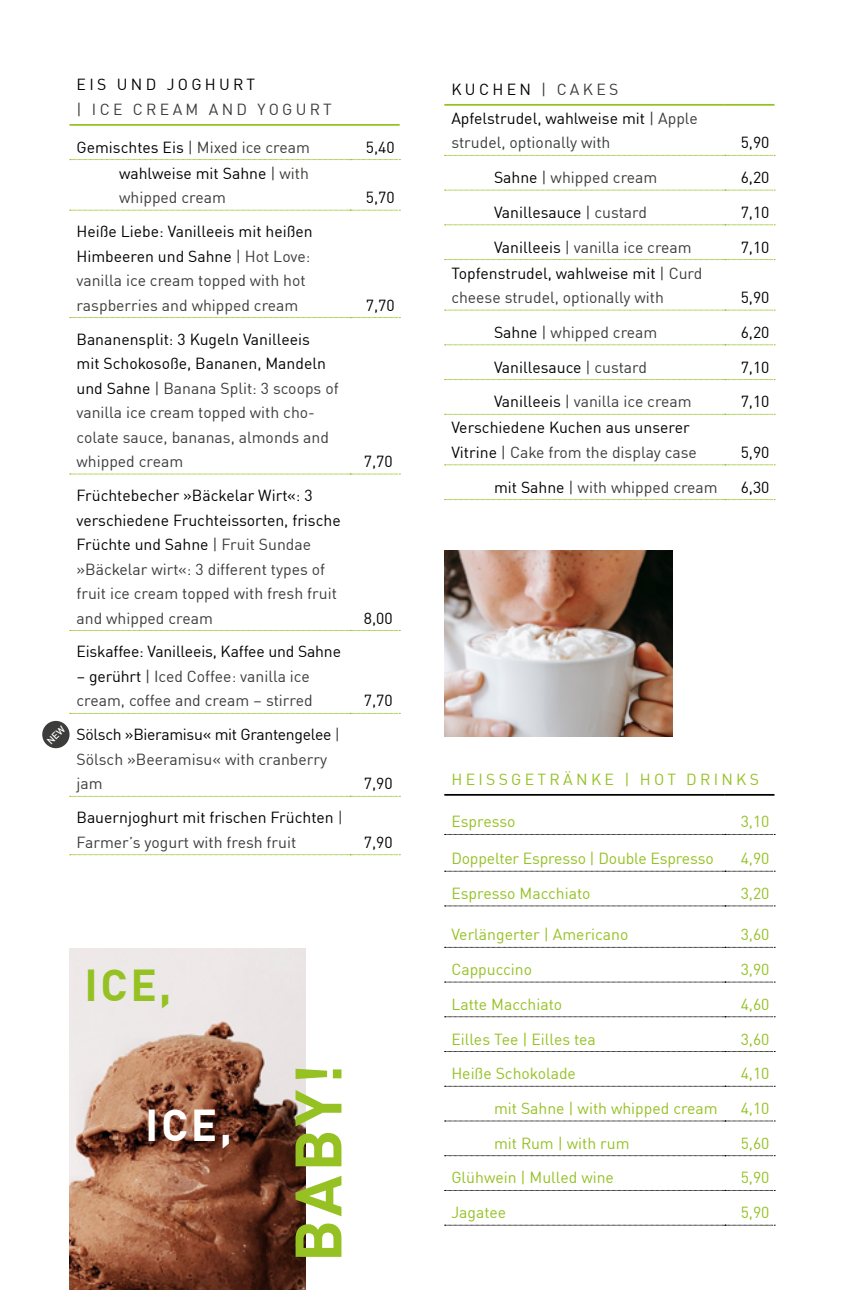
<style>
.page{position:relative;width:844px;height:1290px;background:#fff}
.page>*{position:absolute;margin:0;border:0;box-sizing:border-box;transform-origin:0 0}
.t1{font:700 64.4px "DIN Pro";color:#95c123}
.t2{font:700 43.75px "DIN Pro";color:#95c123}
.t3{font:700 43.75px "DIN Pro";color:#fff}
.t4{font:15.75px/24.5px "DIN Pro";color:#3c3c3b}
.t5{font:15.75px/24.5px "DIN Pro";color:#000}
.t6{font:15.75px "DIN Pro";color:#95c123}
.t7{font:15.75px "DIN Pro";letter-spacing:.21em;color:#95c123}
.t8{font:15.75px "DIN Pro";letter-spacing:.21em;color:#3c3c3b}
.t9{font:15.75px "DIN Pro";letter-spacing:.21em;color:#000}
.s1{color:#000}
.s2{color:#3c3c3b}
</style>
<div class="page">
<img style="left:444px;top:551px;width:228px;height:185px">
<svg style="left:70px;top:159px;width:330px;height:1px"></svg>
<svg style="left:70px;top:210px;width:330px;height:1px"></svg>
<svg style="left:70px;top:317px;width:330px;height:1px"></svg>
<svg style="left:70px;top:474px;width:330px;height:1px"></svg>
<svg style="left:70px;top:630px;width:330px;height:1px"></svg>
<svg style="left:70px;top:713px;width:330px;height:1px"></svg>
<svg style="left:70px;top:796px;width:330px;height:1px"></svg>
<svg style="left:70px;top:854px;width:330px;height:1px"></svg>
<hr style="left:69px;top:124px;width:281px;height:2px;background:#95c123">
<hr style="left:350px;top:124px;width:49px;height:2px;background:#95c123">
<svg style="left:444px;top:155px;width:331px;height:1px"></svg>
<svg style="left:444px;top:190px;width:331px;height:1px"></svg>
<svg style="left:444px;top:224px;width:331px;height:1px"></svg>
<svg style="left:444px;top:259px;width:331px;height:1px"></svg>
<svg style="left:444px;top:310px;width:331px;height:1px"></svg>
<svg style="left:444px;top:344px;width:331px;height:1px"></svg>
<svg style="left:444px;top:379px;width:331px;height:1px"></svg>
<svg style="left:444px;top:414px;width:331px;height:1px"></svg>
<svg style="left:444px;top:464px;width:331px;height:1px"></svg>
<svg style="left:444px;top:499px;width:331px;height:1px"></svg>
<hr style="left:444px;top:104px;width:280px;height:2px;background:#95c123">
<hr style="left:724px;top:104px;width:50px;height:2px;background:#95c123">
<hr style="left:444px;top:794px;width:280px;height:2px;background:#000">
<hr style="left:724px;top:794px;width:50px;height:2px;background:#000">
<svg style="left:444px;top:834px;width:331px;height:1px"></svg>
<svg style="left:444px;top:871px;width:331px;height:1px"></svg>
<svg style="left:444px;top:905px;width:331px;height:1px"></svg>
<svg style="left:444px;top:947px;width:331px;height:1px"></svg>
<svg style="left:444px;top:982px;width:331px;height:1px"></svg>
<svg style="left:444px;top:1016px;width:331px;height:1px"></svg>
<svg style="left:444px;top:1051px;width:331px;height:1px"></svg>
<svg style="left:444px;top:1086px;width:331px;height:1px"></svg>
<svg style="left:444px;top:1120px;width:331px;height:1px"></svg>
<svg style="left:444px;top:1155px;width:331px;height:1px"></svg>
<svg style="left:444px;top:1190px;width:331px;height:1px"></svg>
<svg style="left:444px;top:1225px;width:331px;height:1px"></svg>
<img style="left:69px;top:948px;width:236px;height:342px">
<div style="left:42px;top:721px;width:27px;height:27px;background:#3c3c3b;border-radius:50%"></div>
<p class="t9" style="left:77px;top:73px;width:180px">EIS UND JOGHURT</p>
<p class="t8" style="left:76px;top:97px;width:257px">| ICE CREAM AND YOGURT</p>
<p class="t4" style="left:76px;top:134px;width:235px"><span class="s1">Gemischtes Eis</span> | Mixed ice cream</p>
<p class="t5" style="left:366px;top:134px;width:30px">5,40</p>
<p class="t5" style="left:119px;top:160px;width:191px">wahlweise mit Sahne <span class="s2">| with whipped cream</span></p>
<p class="t5" style="left:366px;top:184px;width:30px">5,70</p>
<p class="t4" style="left:76px;top:218px;width:238px"><span class="s1">Heiße Liebe: Vanilleeis mit heißen<br>Himbeeren und Sahne</span> | Hot Love: vanilla ice cream topped with hot raspberries and whipped cream</p>
<p class="t4" style="left:76px;top:326px;width:263px"><span class="s1">Bananensplit: 3 Kugeln Vanilleeis<br>mit Schokosoße, Bananen, Mandeln und Sahne</span> | Banana Split: 3 scoops of vanilla ice cream topped with cho&shy;colate sauce, bananas, almonds and whipped cream</p>
<p class="t4" style="left:76px;top:482px;width:266px"><span class="s1">Früchtebecher »Bäckelar Wirt«: 3 verschiedene Fruchteissorten, frische Früchte und Sahne</span> | Fruit Sundae »Bäckelar wirt«: 3 different types of fruit ice cream topped with fresh fruit and whipped cream</p>
<p class="t5" style="left:76px;top:638px;width:266px">Eiskaffee: Vanilleeis, Kaffee und Sahne</p>
<p class="t4" style="left:76px;top:663px;width:238px"><span class="s1">– gerührt</span> | Iced Coffee: vanilla ice cream, coffee and cream – stirred</p>
<p class="t4" style="left:76px;top:721px;width:265px"><span class="s1">Sölsch »Bieramisu« mit Grantengelee</span> |<br>Sölsch »Beeramisu« with cranberry jam</p>
<p class="t5" style="left:76px;top:804px;width:268px">Bauernjoghurt mit frischen Früchten <span class="s2">|<br>Farmer’s yogurt with fresh fruit</span></p>
<p class="t5" style="left:366px;top:292px;width:30px">7,70</p>
<p class="t5" style="left:364px;top:448px;width:30px">7,70</p>
<p class="t5" style="left:364px;top:604px;width:30px">8,00</p>
<p class="t5" style="left:364px;top:687px;width:30px">7,70</p>
<p class="t5" style="left:364px;top:770px;width:30px">7,90</p>
<p class="t5" style="left:364px;top:829px;width:30px">7,90</p>
<h2 class="t2" style="left:85px;top:951px;width:88px">ICE,</h2>
<h2 class="t3" style="left:145px;top:1091px;width:88px">ICE,</h2>
<h1 class="t1" style="left:268px;top:1262px;width:200px;rotate:-90deg">BABY!</h1>
<p class="t5" style="left:451px;top:74px;width:248px;line-height:28.9px">KUCHEN <span class="s2">| CAKES<br></span>Apfelstrudel, wahlweise mit <span class="s2">| Apple</span></p>
<p class="t4" style="left:451px;top:129px;width:161px">strudel, optionally with</p>
<p class="t5" style="left:740px;top:129px;width:30px">5,90</p>
<p class="t4" style="left:494px;top:164px;width:165px"><span class="s1">Sahne</span> | whipped cream</p>
<p class="t5" style="left:740px;top:164px;width:30px">6,20</p>
<p class="t5" style="left:494px;top:199px;width:154px">Vanillesauce <span class="s2">| custard</span></p>
<p class="t5" style="left:740px;top:199px;width:30px">7,10</p>
<p class="t4" style="left:494px;top:234px;width:199px"><span class="s1">Vanilleeis</span> | vanilla ice cream</p>
<p class="t5" style="left:740px;top:234px;width:30px">7,10</p>
<p class="t4" style="left:451px;top:260px;width:252px"><span class="s1">Topfenstrudel, wahlweise mit</span> | Curd cheese strudel, optionally with</p>
<p class="t5" style="left:740px;top:284px;width:30px">5,90</p>
<p class="t4" style="left:494px;top:319px;width:165px"><span class="s1">Sahne</span> | whipped cream</p>
<p class="t5" style="left:740px;top:319px;width:30px">6,20</p>
<p class="t5" style="left:494px;top:354px;width:154px">Vanillesauce <span class="s2">| custard</span></p>
<p class="t5" style="left:740px;top:354px;width:30px">7,10</p>
<p class="t4" style="left:494px;top:388px;width:199px"><span class="s1">Vanilleeis</span> | vanilla ice cream</p>
<p class="t5" style="left:740px;top:388px;width:30px">7,10</p>
<p class="t5" style="left:451px;top:414px;width:247px">Verschiedene Kuchen aus unserer<br>Vitrine <span class="s2">| Cake from the display case</span></p>
<p class="t5" style="left:740px;top:439px;width:30px">5,90</p>
<p class="t4" style="left:494px;top:474px;width:225px"><span class="s1">mit Sahne</span> | with whipped cream</p>
<p class="t5" style="left:740px;top:474px;width:30px">6,30</p>
<p class="t7" style="left:451px;top:767px;width:309px">HEISSGETRÄNKE | HOT DRINKS</p>
<p class="t6" style="left:451px;top:810px;width:66px">Espresso</p>
<p class="t6" style="left:740px;top:810px;width:30px">3,10</p>
<p class="t6" style="left:451px;top:846px;width:264px">Doppelter Espresso | Double Espresso</p>
<p class="t6" style="left:740px;top:846px;width:30px">4,90</p>
<p class="t6" style="left:451px;top:881px;width:141px">Espresso Macchiato</p>
<p class="t6" style="left:740px;top:881px;width:30px">3,20</p>
<p class="t6" style="left:451px;top:922px;width:178px">Verlängerter | Americano</p>
<p class="t6" style="left:740px;top:922px;width:30px">3,60</p>
<p class="t6" style="left:451px;top:957px;width:82px">Cappuccino</p>
<p class="t6" style="left:740px;top:957px;width:30px">3,90</p>
<p class="t6" style="left:451px;top:992px;width:112px">Latte Macchiato</p>
<p class="t6" style="left:740px;top:992px;width:30px">4,60</p>
<p class="t6" style="left:451px;top:1027px;width:146px">Eilles Tee | Eilles tea</p>
<p class="t6" style="left:740px;top:1027px;width:30px">3,60</p>
<p class="t6" style="left:451px;top:1061px;width:126px">Heiße Schokolade</p>
<p class="t6" style="left:740px;top:1061px;width:30px">4,10</p>
<p class="t6" style="left:494px;top:1096px;width:225px">mit Sahne | with whipped cream</p>
<p class="t6" style="left:740px;top:1096px;width:30px">4,10</p>
<p class="t6" style="left:494px;top:1131px;width:137px">mit Rum | with rum</p>
<p class="t6" style="left:740px;top:1131px;width:30px">5,60</p>
<p class="t6" style="left:451px;top:1166px;width:164px">Glühwein | Mulled wine</p>
<p class="t6" style="left:740px;top:1166px;width:30px">5,90</p>
<p class="t6" style="left:451px;top:1200px;width:56px">Jagatee</p>
<p class="t6" style="left:740px;top:1200px;width:30px">5,90</p>
</div>
